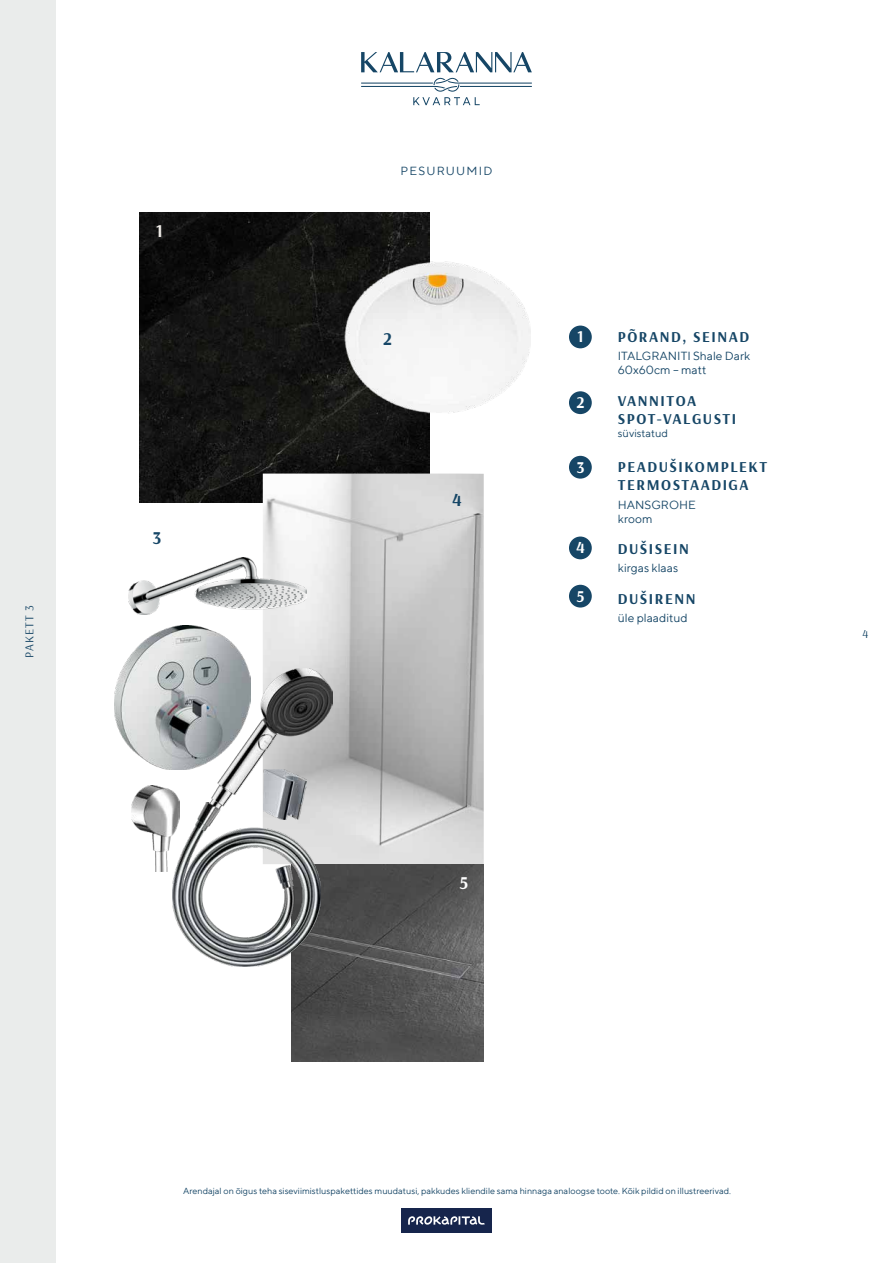
<style>
.page{position:relative;width:893px;height:1263px;background:#fff}
.page>*{position:absolute;margin:0;border:0;box-sizing:border-box;transform-origin:0 0}
.t1{font:700 18px "Arsenal";color:#164666}
.t2{font:700 18px "Arsenal";color:#f0ede8}
.t3{font:700 18px "Arsenal";color:#fff}
.t4{font:700 16.5px "Arsenal";color:#fff}
.t5{font:700 15.15px/18.1px "Arsenal";letter-spacing:.1em;color:#164666}
.t6{font:12px/14.4px "TT Norms";color:#164666}
.t7{font:12px "TT Norms";letter-spacing:.1em;color:#164666}
.t8{font:12px "Arsenal";letter-spacing:.1em;color:#154565}
.t9{font:10.95px "TT Norms";color:#164666}
.t10{font:9px "TT Norms";color:#164666}
</style>
<div class="page">
<div style="left:0;top:0;width:55px;height:1263px;background:#eaeceb"></div>
<svg style="left:361px;top:52px;width:171px;height:20px"></svg>
<svg style="left:361px;top:78px;width:171px;height:27px"></svg>
<div style="left:401px;top:1208px;width:91px;height:25px;background:#16254c"></div>
<svg style="left:408px;top:1216px;width:77px;height:9px"></svg>
<img style="left:140px;top:213px;width:290px;height:289px">
<img style="left:263px;top:474px;width:221px;height:390px">
<img style="left:291px;top:864px;width:193px;height:197px">
<img style="left:344px;top:261px;width:187px;height:152px">
<img style="left:132px;top:785px;width:47px;height:87px">
<img style="left:205px;top:668px;width:127px;height:147px">
<img style="left:129px;top:557px;width:177px;height:57px">
<img style="left:115px;top:626px;width:136px;height:143px">
<img style="left:172px;top:803px;width:149px;height:163px">
<img style="left:264px;top:770px;width:42px;height:50px">
<div style="left:569px;top:326px;width:23px;height:22px;background:#164666;border-radius:50%"></div>
<div style="left:569px;top:456px;width:23px;height:23px;background:#164666;border-radius:50%"></div>
<div style="left:569px;top:391px;width:23px;height:23px;background:#164666;border-radius:50%"></div>
<div style="left:569px;top:536px;width:23px;height:23px;background:#164666;border-radius:50%"></div>
<div style="left:569px;top:585px;width:23px;height:22px;background:#164666;border-radius:50%"></div>
<h3 class="t8" style="left:21px;top:658px;width:55px;rotate:-90deg">PAKETT 3</h3>
<h1 class="t2" style="left:156px;top:219px;width:9px">1</h1>
<h1 class="t1" style="left:153px;top:525px;width:10px">3</h1>
<h3 class="t7" style="left:400px;top:163px;width:93px">PESURUUMID</h3>
<h1 class="t1" style="left:383px;top:326px;width:10px">2</h1>
<h1 class="t1" style="left:452px;top:487px;width:11px">4</h1>
<h2 class="t4" style="left:577px;top:325px;width:8px">1</h2>
<h2 class="t4" style="left:576px;top:391px;width:9px">2</h2>
<h2 class="t4" style="left:576px;top:455px;width:10px">3</h2>
<h2 class="t4" style="left:576px;top:536px;width:10px">4</h2>
<h2 class="t4" style="left:576px;top:584px;width:10px">5</h2>
<h3 class="t5" style="left:618px;top:327px;width:133px">PÕRAND, SEINAD</h3>
<h3 class="t6" style="left:618px;top:348px;width:134px">ITALGRANITI Shale Dark<br>60x60cm – matt</h3>
<h3 class="t5" style="left:618px;top:391px;width:120px">VANNITOA<br>SPOT-VALGUSTI</h3>
<p class="t9" style="left:618px;top:426px;width:52px">süvistatud</p>
<h3 class="t5" style="left:618px;top:458px;width:151px">PEADUŠIKOMPLEKT<br>TERMOSTAADIGA</h3>
<h3 class="t6" style="left:618px;top:497px;width:79px">HANSGROHE kroom</h3>
<h3 class="t5" style="left:618px;top:540px;width:72px">DUŠISEIN</h3>
<h3 class="t6" style="left:618px;top:561px;width:62px">kirgas klaas</h3>
<h3 class="t5" style="left:618px;top:589px;width:79px">DUŠIRENN</h3>
<h3 class="t6" style="left:618px;top:610px;width:71px">üle plaaditud</h3>
<h3 class="t8" style="left:862px;top:625px;width:7px">4</h3>
<h1 class="t3" style="left:460px;top:870px;width:10px">5</h1>
<p class="t10" style="left:183px;top:1185px;width:549px">Arendajal on õigus teha siseviimistluspakettides muudatusi, pakkudes kliendile sama hinnaga analoogse toote. Kõik pildid on illustreerivad.</p>
</div>
